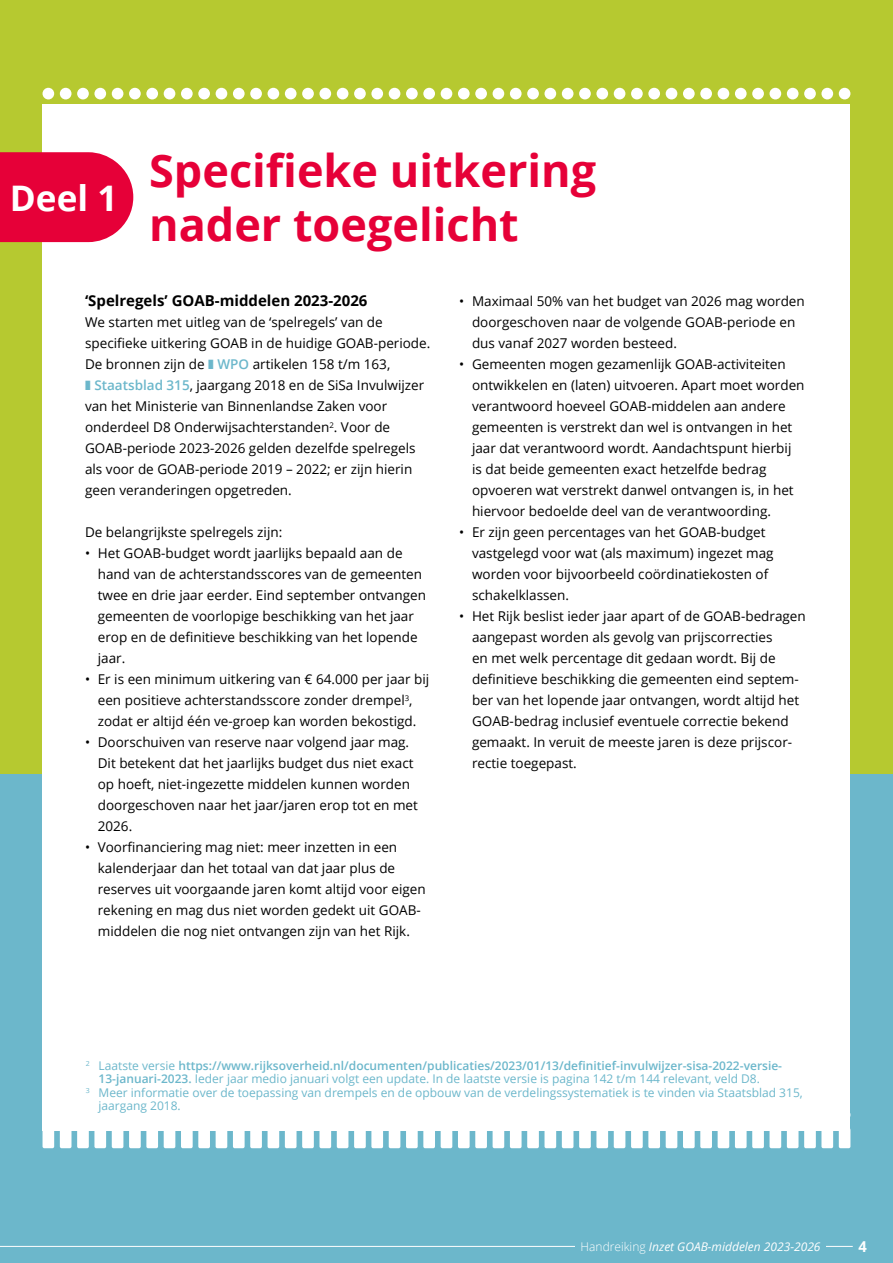
<style>
.page{position:relative;width:893px;height:1263px;background:#b6c930}
.page>*{position:absolute;margin:0;border:0;box-sizing:border-box;transform-origin:0 0}
.t1{font:700 45px/54px "Open Sans";color:#e60038}
.t2{font:700 35.25px "Open Sans";color:#fff}
.t3{font:700 15px "Open Sans";color:#000}
.t4{font:700 15px "Open Sans";color:#fff}
.t5{font:13.5px/21px "Open Sans";color:#000}
.t6{font:12px "Open Sans";color:#6cb7cb}
.t7{font:600 12px "Open Sans";color:#6cb7cb}
.t8{font:italic 12px "Open Sans";color:#fff}
.s1{color:#6cb7cb}
.s2{font-weight:600;color:#6cb7cb}
.s3{font-weight:400}
.s4{font-weight:600}
.s5{font-weight:300;font-style:normal}
</style>
<div class="page">
<div style="left:0;top:774px;width:893px;height:489px;background:#6cb7cb"></div>
<div style="left:43px;top:104px;width:807px;height:1027px;background:#fff"></div>
<hr style="left:0;top:1246px;width:853px;height:1px;background:#fff">
<div style="left:575px;top:1242px;width:251px;height:9px;background:#6cb7cb"></div>
<svg style="left:0;top:152px;width:133px;height:90px"></svg>
<svg style="left:43px;top:1131px;width:11px;height:17px"></svg>
<div style="left:43px;top:88px;width:11px;height:11px;background:#fff;border-radius:50%"></div>
<div style="left:60px;top:88px;width:12px;height:11px;background:#fff;border-radius:50%"></div>
<div style="left:77px;top:88px;width:12px;height:11px;background:#fff;border-radius:50%"></div>
<svg style="left:60px;top:1131px;width:46px;height:17px"></svg>
<div style="left:94px;top:88px;width:12px;height:11px;background:#fff;border-radius:50%"></div>
<svg style="left:112px;top:1131px;width:11px;height:17px"></svg>
<div style="left:112px;top:88px;width:11px;height:11px;background:#fff;border-radius:50%"></div>
<div style="left:129px;top:88px;width:12px;height:11px;background:#fff;border-radius:50%"></div>
<svg style="left:129px;top:1131px;width:29px;height:17px"></svg>
<div style="left:146px;top:88px;width:12px;height:11px;background:#fff;border-radius:50%"></div>
<svg style="left:164px;top:1131px;width:11px;height:17px"></svg>
<div style="left:164px;top:88px;width:11px;height:11px;background:#fff;border-radius:50%"></div>
<div style="left:181px;top:88px;width:12px;height:11px;background:#fff;border-radius:50%"></div>
<svg style="left:181px;top:1131px;width:29px;height:17px"></svg>
<div style="left:198px;top:88px;width:12px;height:11px;background:#fff;border-radius:50%"></div>
<svg style="left:216px;top:1131px;width:11px;height:17px"></svg>
<div style="left:216px;top:88px;width:11px;height:11px;background:#fff;border-radius:50%"></div>
<div style="left:233px;top:88px;width:12px;height:11px;background:#fff;border-radius:50%"></div>
<svg style="left:233px;top:1131px;width:29px;height:17px"></svg>
<div style="left:250px;top:88px;width:12px;height:11px;background:#fff;border-radius:50%"></div>
<svg style="left:268px;top:1131px;width:11px;height:17px"></svg>
<div style="left:268px;top:88px;width:11px;height:11px;background:#fff;border-radius:50%"></div>
<div style="left:285px;top:88px;width:12px;height:11px;background:#fff;border-radius:50%"></div>
<div style="left:302px;top:88px;width:12px;height:11px;background:#fff;border-radius:50%"></div>
<svg style="left:285px;top:1131px;width:46px;height:17px"></svg>
<div style="left:319px;top:88px;width:12px;height:11px;background:#fff;border-radius:50%"></div>
<svg style="left:337px;top:1131px;width:11px;height:17px"></svg>
<div style="left:337px;top:88px;width:11px;height:11px;background:#fff;border-radius:50%"></div>
<div style="left:354px;top:88px;width:12px;height:11px;background:#fff;border-radius:50%"></div>
<svg style="left:354px;top:1131px;width:29px;height:17px"></svg>
<div style="left:371px;top:88px;width:12px;height:11px;background:#fff;border-radius:50%"></div>
<svg style="left:389px;top:1131px;width:11px;height:17px"></svg>
<div style="left:389px;top:88px;width:11px;height:11px;background:#fff;border-radius:50%"></div>
<div style="left:406px;top:88px;width:12px;height:11px;background:#fff;border-radius:50%"></div>
<svg style="left:406px;top:1131px;width:29px;height:17px"></svg>
<div style="left:423px;top:88px;width:12px;height:11px;background:#fff;border-radius:50%"></div>
<svg style="left:441px;top:1131px;width:11px;height:17px"></svg>
<div style="left:441px;top:88px;width:11px;height:11px;background:#fff;border-radius:50%"></div>
<div style="left:458px;top:88px;width:12px;height:11px;background:#fff;border-radius:50%"></div>
<svg style="left:458px;top:1131px;width:29px;height:17px"></svg>
<div style="left:475px;top:88px;width:12px;height:11px;background:#fff;border-radius:50%"></div>
<svg style="left:493px;top:1131px;width:11px;height:17px"></svg>
<div style="left:493px;top:88px;width:11px;height:11px;background:#fff;border-radius:50%"></div>
<div style="left:510px;top:88px;width:12px;height:11px;background:#fff;border-radius:50%"></div>
<div style="left:527px;top:88px;width:12px;height:11px;background:#fff;border-radius:50%"></div>
<svg style="left:510px;top:1131px;width:46px;height:17px"></svg>
<div style="left:544px;top:88px;width:12px;height:11px;background:#fff;border-radius:50%"></div>
<svg style="left:562px;top:1131px;width:11px;height:17px"></svg>
<div style="left:562px;top:88px;width:11px;height:11px;background:#fff;border-radius:50%"></div>
<div style="left:579px;top:88px;width:12px;height:11px;background:#fff;border-radius:50%"></div>
<svg style="left:579px;top:1131px;width:29px;height:17px"></svg>
<div style="left:596px;top:88px;width:12px;height:11px;background:#fff;border-radius:50%"></div>
<svg style="left:614px;top:1131px;width:11px;height:17px"></svg>
<div style="left:614px;top:88px;width:11px;height:11px;background:#fff;border-radius:50%"></div>
<div style="left:631px;top:88px;width:12px;height:11px;background:#fff;border-radius:50%"></div>
<svg style="left:631px;top:1131px;width:29px;height:17px"></svg>
<div style="left:648px;top:88px;width:12px;height:11px;background:#fff;border-radius:50%"></div>
<svg style="left:666px;top:1131px;width:11px;height:17px"></svg>
<div style="left:666px;top:88px;width:11px;height:11px;background:#fff;border-radius:50%"></div>
<div style="left:683px;top:88px;width:12px;height:11px;background:#fff;border-radius:50%"></div>
<svg style="left:683px;top:1131px;width:29px;height:17px"></svg>
<div style="left:700px;top:88px;width:12px;height:11px;background:#fff;border-radius:50%"></div>
<svg style="left:718px;top:1131px;width:11px;height:17px"></svg>
<div style="left:718px;top:88px;width:11px;height:11px;background:#fff;border-radius:50%"></div>
<div style="left:735px;top:88px;width:12px;height:11px;background:#fff;border-radius:50%"></div>
<div style="left:752px;top:88px;width:12px;height:11px;background:#fff;border-radius:50%"></div>
<svg style="left:735px;top:1131px;width:46px;height:17px"></svg>
<div style="left:769px;top:88px;width:12px;height:11px;background:#fff;border-radius:50%"></div>
<svg style="left:787px;top:1131px;width:11px;height:17px"></svg>
<div style="left:787px;top:88px;width:11px;height:11px;background:#fff;border-radius:50%"></div>
<div style="left:804px;top:88px;width:12px;height:11px;background:#fff;border-radius:50%"></div>
<svg style="left:804px;top:1131px;width:29px;height:17px"></svg>
<div style="left:821px;top:88px;width:12px;height:11px;background:#fff;border-radius:50%"></div>
<svg style="left:839px;top:1131px;width:11px;height:17px"></svg>
<div style="left:839px;top:88px;width:11px;height:11px;background:#fff;border-radius:50%"></div>
<h2 class="t2" style="left:10px;top:173px;width:109px">Deel 1</h2>
<h1 class="t1" style="left:149px;top:143px;width:449px">Specifieke uitkering nader toegelicht</h1>
<p class="t3" style="left:85px;top:290px;width:284px">‘Spelregels’ GOAB-middelen 2023-2026</p>
<p class="t5" style="left:85px;top:311px;width:347px">We starten met uitleg van de ‘spelregels’ van de specifieke uitkering GOAB in de huidige GOAB-periode.<br>De bronnen zijn de <span class="s1">❚</span> <span class="s2">WPO</span> artikelen 158 t/m 163,<br><span class="s1">❚</span> <span class="s2">Staatsblad 315</span>, jaargang 2018 en de SiSa Invulwijzer van het Ministerie van Binnenlandse Zaken voor onderdeel D8 Onderwijsachterstanden<sup>2</sup>. Voor de GOAB-periode 2023-2026 gelden dezelfde spelregels als voor de GOAB-periode 2019 – 2022; er zijn hierin geen veranderingen opgetreden.</p>
<p class="t5" style="left:85px;top:521px;width:199px">De belangrijkste spelregels zijn:</p>
<p class="t5" style="left:98px;top:542px;width:330px;text-indent:-13px">• Het GOAB-budget wordt jaarlijks bepaald aan de hand van de achterstandsscores van de gemeenten twee en drie jaar eerder. Eind september ontvangen gemeenten de voorlopige beschikking van het jaar erop en de definitieve beschikking van het lopende jaar.</p>
<p class="t5" style="left:85px;top:668px;width:346px;text-align:center">• Er is een minimum uitkering van € 64.000 per jaar bij een positieve achterstandsscore zonder drempel<sup>3</sup>, zodat er altijd één ve-groep kan worden bekostigd.</p>
<p class="t5" style="left:98px;top:731px;width:322px;text-indent:-13px">• Doorschuiven van reserve naar volgend jaar mag.<br>Dit betekent dat het jaarlijks budget dus niet exact op hoeft, niet-ingezette middelen kunnen worden doorgeschoven naar het jaar/jaren erop tot en met 2026.</p>
<p class="t5" style="left:98px;top:836px;width:330px;text-indent:-13px">• Voorfinanciering mag niet: meer inzetten in een kalenderjaar dan het totaal van dat jaar plus de reserves uit voorgaande jaren komt altijd voor eigen rekening en mag dus niet worden gedekt uit GOAB&shy;middelen die nog niet ontvangen zijn van het Rijk.</p>
<p class="t5" style="left:472px;top:290px;width:334px;text-indent:-13px">• Maximaal 50% van het budget van 2026 mag worden doorgeschoven naar de volgende GOAB-periode en dus vanaf 2027 worden besteed.</p>
<p class="t5" style="left:472px;top:353px;width:334px;text-indent:-13px">• Gemeenten mogen gezamenlijk GOAB-activiteiten ontwikkelen en (laten) uitvoeren. Apart moet worden verantwoord hoeveel GOAB-middelen aan andere gemeenten is verstrekt dan wel is ontvangen in het jaar dat verantwoord wordt. Aandachtspunt hierbij is dat beide gemeenten exact hetzelfde bedrag opvoeren wat verstrekt danwel ontvangen is, in het hiervoor bedoelde deel van de verantwoording.</p>
<p class="t5" style="left:472px;top:521px;width:303px;text-indent:-13px">• Er zijn geen percentages van het GOAB-budget vastgelegd voor wat (als maximum) ingezet mag worden voor bijvoorbeeld coördinatiekosten of schakelklassen.</p>
<p class="t5" style="left:472px;top:605px;width:335px;text-indent:-13px">• Het Rijk beslist ieder jaar apart of de GOAB-bedragen aangepast worden als gevolg van prijscorrecties<br>en met welk percentage dit gedaan wordt. Bij de definitieve beschikking die gemeenten eind septem&shy;ber van het lopende jaar ontvangen, wordt altijd het GOAB-bedrag inclusief eventuele correctie bekend gemaakt. In veruit de meeste jaren is deze prijscor&shy;rectie toegepast.</p>
<p class="t7" style="left:86px;top:1057px;width:698px"><sup>2</sup> <span class="s3">Laatste versie</span> https://www.rijksoverheid.nl/documenten/publicaties/2023/01/13/definitief-invulwijzer-sisa-2022-versie-</p>
<p class="t6" style="left:99px;top:1070px;width:663px"><span class="s4">13-januari-2023.</span> Ieder jaar medio januari volgt een update. In de laatste versie is pagina 142 t/m 144 relevant, veld D8.</p>
<p class="t6" style="left:86px;top:1084px;width:718px"><sup>3</sup> Meer informatie over de toepassing van drempels en de opbouw van de verdelingssystematiek is te vinden via Staatsblad 315,</p>
<p class="t6" style="left:99px;top:1097px;width:84px">jaargang 2018.</p>
<p class="t8" style="left:581px;top:1238px;width:241px"><span class="s5">Handreiking</span> Inzet GOAB-middelen 2023-2026</p>
<p class="t4" style="left:858px;top:1236px;width:10px">4</p>
</div>
